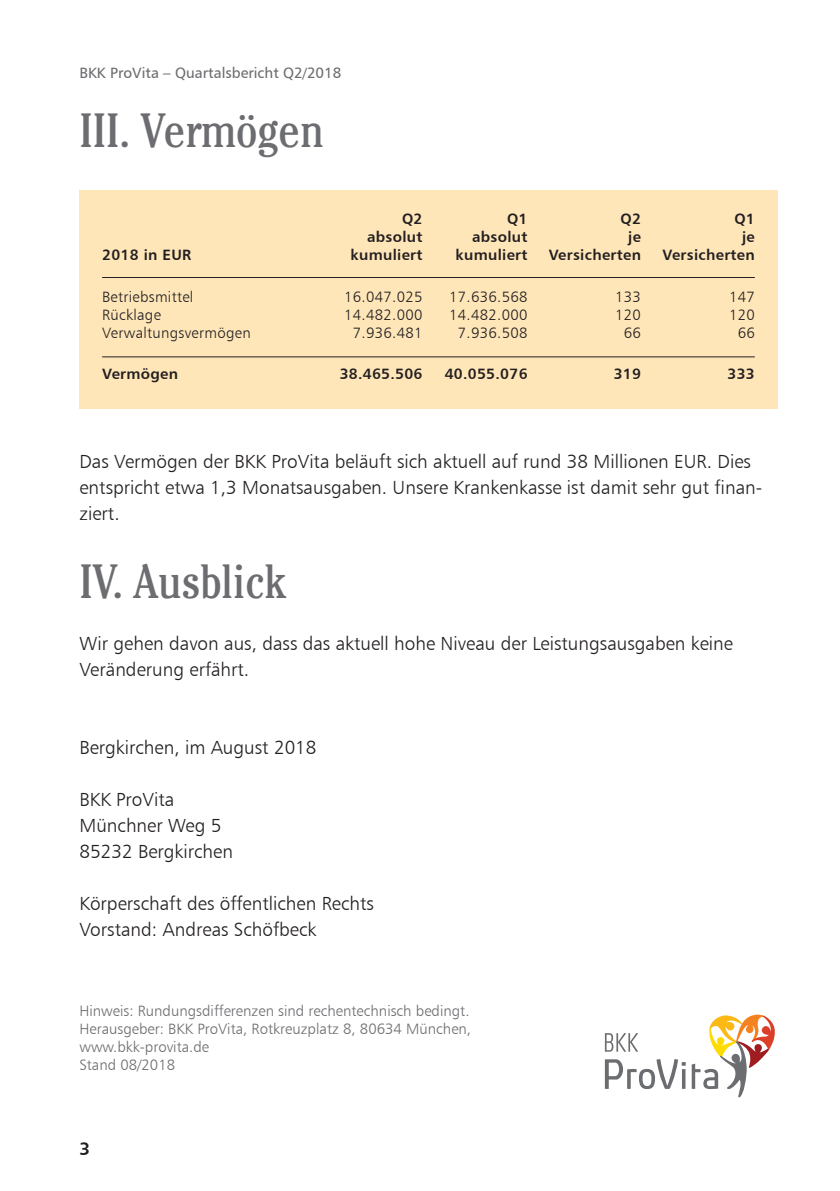
<style>
.page{position:relative;width:840px;height:1191px;background:#fff}
.page>*{position:absolute;margin:0;border:0;box-sizing:border-box;transform-origin:0 0}
.t1{font:condensed 48px "Cheltenham Std";color:#6c6d70}
.t2{font:19px/26px "Humanist 777 BT Light B";color:#231f20}
.t3{font:18px "Humanist 777 BT Bold B";color:#231f20}
.t4{font:15px/18px "Humanist 777 BT Light B";color:#6c6d70}
.t5{font:15px "Humanist 777 BT Light B";letter-spacing:.02em;color:#231f20}
.t6{font:15px "Humanist 777 BT Bold B";letter-spacing:.02em;color:#231f20}
.t7{font:15px "Humanist 777 BT Roman B";color:#6c6d70}
</style>
<div class="page">
<div style="left:79px;top:190px;width:698px;height:218px;background:#fee6b9"></div>
<hr style="left:102px;top:277px;width:652px;height:1px;background:#231f20">
<hr style="left:102px;top:356px;width:652px;height:1px;background:#231f20">
<svg style="left:604px;top:1059px;width:81px;height:30px"></svg>
<svg style="left:604px;top:1033px;width:33px;height:18px"></svg>
<svg style="left:691px;top:1014px;width:83px;height:83px"></svg>
<p class="t7" style="left:79px;top:63px;width:263px">BKK ProVita – Quartalsbericht Q2/2018</p>
<h1 class="t1" style="left:79px;top:102px;width:246px">III. Vermögen</h1>
<p class="t6" style="left:402px;top:210px;width:22px">Q2</p>
<p class="t6" style="left:506px;top:210px;width:22px">Q1</p>
<p class="t6" style="left:620px;top:210px;width:22px">Q2</p>
<p class="t6" style="left:734px;top:210px;width:22px">Q1</p>
<p class="t6" style="left:367px;top:228px;width:57px">absolut</p>
<p class="t6" style="left:471px;top:228px;width:57px">absolut</p>
<p class="t6" style="left:628px;top:228px;width:14px">je</p>
<p class="t6" style="left:741px;top:228px;width:14px">je</p>
<p class="t6" style="left:102px;top:246px;width:91px">2018 in EUR</p>
<p class="t6" style="left:350px;top:246px;width:73px">kumuliert</p>
<p class="t6" style="left:455px;top:246px;width:73px">kumuliert</p>
<p class="t6" style="left:548px;top:246px;width:94px">Versicherten</p>
<p class="t6" style="left:662px;top:246px;width:94px">Versicherten</p>
<p class="t5" style="left:102px;top:287px;width:93px">Betriebsmittel</p>
<p class="t5" style="left:344px;top:287px;width:80px">16.047.025</p>
<p class="t5" style="left:449px;top:287px;width:80px">17.636.568</p>
<p class="t5" style="left:615px;top:287px;width:27px">133</p>
<p class="t5" style="left:728px;top:287px;width:27px">147</p>
<p class="t5" style="left:102px;top:305px;width:60px">Rücklage</p>
<p class="t5" style="left:344px;top:305px;width:80px">14.482.000</p>
<p class="t5" style="left:449px;top:305px;width:80px">14.482.000</p>
<p class="t5" style="left:615px;top:305px;width:27px">120</p>
<p class="t5" style="left:728px;top:305px;width:27px">120</p>
<p class="t5" style="left:102px;top:323px;width:150px">Verwaltungsvermögen</p>
<p class="t5" style="left:352px;top:323px;width:71px">7.936.481</p>
<p class="t5" style="left:457px;top:323px;width:71px">7.936.508</p>
<p class="t5" style="left:623px;top:323px;width:19px">66</p>
<p class="t5" style="left:737px;top:323px;width:19px">66</p>
<p class="t6" style="left:102px;top:365px;width:77px">Vermögen</p>
<p class="t6" style="left:339px;top:365px;width:84px">38.465.506</p>
<p class="t6" style="left:444px;top:365px;width:84px">40.055.076</p>
<p class="t6" style="left:613px;top:365px;width:29px">319</p>
<p class="t6" style="left:727px;top:365px;width:29px">333</p>
<p class="t2" style="left:79px;top:448px;width:684px">Das Vermögen der BKK ProVita beläuft sich aktuell auf rund 38 Millionen EUR. Dies entspricht etwa 1,3 Monatsausgaben. Unsere Krankenkasse ist damit sehr gut finan&shy;ziert.</p>
<h1 class="t1" style="left:79px;top:553px;width:208px">IV. Ausblick</h1>
<p class="t2" style="left:79px;top:630px;width:654px">Wir gehen davon aus, dass das aktuell hohe Niveau der Leistungsausgaben keine<br>Veränderung erfährt.</p>
<p class="t2" style="left:79px;top:734px;width:238px">Bergkirchen, im August 2018</p>
<p class="t2" style="left:79px;top:786px;width:155px">BKK ProVita<br>Münchner Weg 5<br>85232 Bergkirchen</p>
<p class="t2" style="left:79px;top:890px;width:296px">Körperschaft des öffentlichen Rechts<br>Vorstand: Andreas Schöfbeck</p>
<p class="t4" style="left:79px;top:1002px;width:393px">Hinweis: Rundungsdifferenzen sind rechentechnisch bedingt.<br>Herausgeber: BKK ProVita, Rotkreuzplatz 8, 80634 München, www.bkk-provita.de<br>Stand 08/2018</p>
<p class="t3" style="left:79px;top:1137px;width:12px">3</p>
</div>
